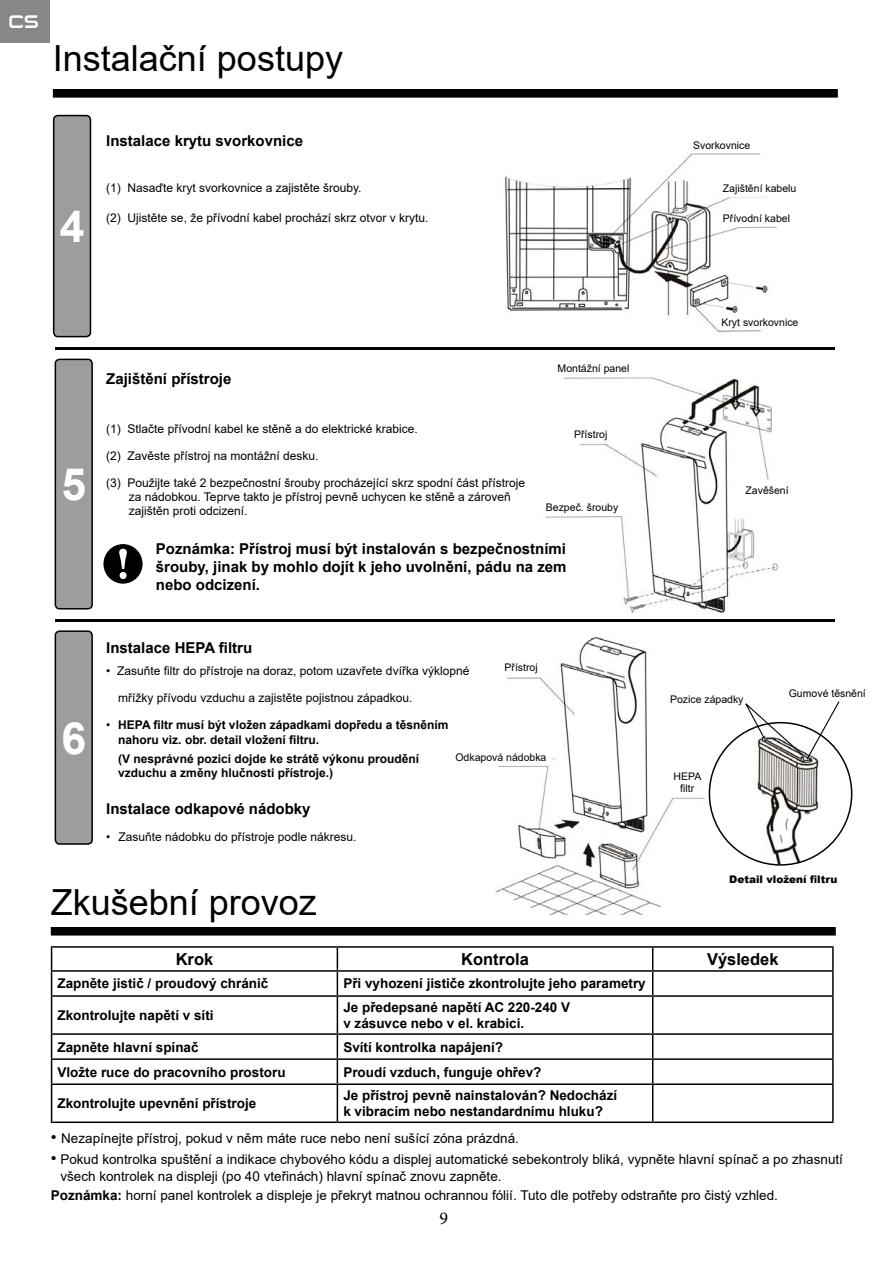
<style>
.page{position:relative;width:893px;height:1263px;background:#fff}
.page>*{position:absolute;margin:0;border:0;box-sizing:border-box;transform-origin:0 0}
.t1{font:700 44.55px "Arial";color:#fff}
.t2{font:36px "Arial";color:#000}
.t3{font:18px "Sui Generis Rg";color:#fff}
.t4{font:18px "Minion Pro";color:#000}
.t5{font:700 16.5px "Arial";color:#000}
.t6{font:700 15px/18px "Arial";color:#000;text-align:justify}
.t7{font:13.5px/16.2px "Arial";color:#000}
.t8{font:700 13.5px/16.2px "Arial";color:#000}
.t9{font:12px/14.4px "Arial";color:#000}
.t10{font:700 12px/14.4px "Arial";color:#000}
.t11{font:10.5px/12.6px "Arial";color:#000;text-align:center}
.t12{font:900 10.5px "Arial";color:#000}
.s1{font-weight:400}
.s2{font-size:16.5px}
.s3{font-weight:700}
</style>
<div class="page">
<div style="left:0;top:0;width:50px;height:43px;background:#878787"></div>
<div style="left:54px;top:90px;width:783px;height:7px;background:#000"></div>
<div style="left:53px;top:89px;width:785px;height:9px;border:2px solid #000"></div>
<img style="left:52px;top:130px;width:793px;height:784px">
<div style="left:106px;top:135px;width:491px;height:16px;background:#fff"></div>
<div style="left:106px;top:150px;width:394px;height:105px;background:#fff"></div>
<div style="left:106px;top:373px;width:422px;height:16px;background:#fff"></div>
<div style="left:106px;top:402px;width:422px;height:135px;background:#fff"></div>
<div style="left:156px;top:543px;width:433px;height:53px;background:#fff"></div>
<div style="left:106px;top:642px;width:422px;height:15px;background:#fff"></div>
<div style="left:106px;top:803px;width:218px;height:15px;background:#fff"></div>
<div style="left:106px;top:818px;width:261px;height:61px;background:#fff"></div>
<div style="left:51px;top:889px;width:276px;height:38px;background:#fff"></div>
<div style="left:52px;top:928px;width:783px;height:7px;background:#000"></div>
<div style="left:51px;top:927px;width:785px;height:8px;border:2px solid #000"></div>
<hr style="left:51px;top:946px;width:286px;height:2px;background:#000">
<hr style="left:337px;top:946px;width:316px;height:2px;background:#000">
<hr style="left:653px;top:946px;width:181px;height:2px;background:#000">
<hr style="left:832px;top:948px;width:2px;height:22px;background:#000">
<hr style="left:51px;top:970px;width:286px;height:2px;background:#000">
<svg style="left:51px;top:948px;width:1px;height:47px"></svg>
<hr style="left:337px;top:970px;width:316px;height:2px;background:#000">
<svg style="left:337px;top:948px;width:1px;height:47px"></svg>
<hr style="left:653px;top:970px;width:181px;height:2px;background:#000">
<svg style="left:652px;top:948px;width:1px;height:47px"></svg>
<hr style="left:832px;top:972px;width:2px;height:23px;background:#000">
<hr style="left:51px;top:995px;width:286px;height:2px;background:#000">
<hr style="left:51px;top:997px;width:1px;height:36px;background:#000">
<hr style="left:337px;top:995px;width:316px;height:2px;background:#000">
<hr style="left:337px;top:997px;width:1px;height:36px;background:#000">
<hr style="left:653px;top:995px;width:181px;height:2px;background:#000">
<hr style="left:652px;top:997px;width:1px;height:36px;background:#000">
<hr style="left:832px;top:997px;width:2px;height:36px;background:#000">
<hr style="left:51px;top:1033px;width:286px;height:2px;background:#000">
<hr style="left:337px;top:1033px;width:316px;height:2px;background:#000">
<hr style="left:653px;top:1033px;width:181px;height:2px;background:#000">
<hr style="left:832px;top:1035px;width:2px;height:23px;background:#000">
<hr style="left:51px;top:1058px;width:286px;height:2px;background:#000">
<svg style="left:51px;top:1035px;width:1px;height:48px"></svg>
<hr style="left:337px;top:1058px;width:316px;height:2px;background:#000">
<svg style="left:337px;top:1035px;width:1px;height:48px"></svg>
<hr style="left:653px;top:1058px;width:181px;height:2px;background:#000">
<svg style="left:652px;top:1035px;width:1px;height:48px"></svg>
<hr style="left:832px;top:1060px;width:2px;height:23px;background:#000">
<hr style="left:51px;top:1083px;width:286px;height:2px;background:#000">
<hr style="left:51px;top:1085px;width:1px;height:36px;background:#000">
<hr style="left:337px;top:1083px;width:316px;height:2px;background:#000">
<hr style="left:337px;top:1085px;width:1px;height:36px;background:#000">
<hr style="left:653px;top:1083px;width:181px;height:2px;background:#000">
<hr style="left:652px;top:1085px;width:1px;height:36px;background:#000">
<hr style="left:832px;top:1085px;width:2px;height:36px;background:#000">
<hr style="left:51px;top:1121px;width:286px;height:2px;background:#000">
<hr style="left:337px;top:1121px;width:316px;height:2px;background:#000">
<hr style="left:653px;top:1121px;width:181px;height:2px;background:#000">
<svg style="left:742px;top:699px;width:98px;height:62px"></svg>
<hr style="left:55px;top:347px;width:780px;height:3px;background:#000">
<hr style="left:55px;top:619px;width:780px;height:3px;background:#000">
<div style="left:54px;top:116px;width:36px;height:221px;background:#9d9d9c;border-radius:4px"></div>
<div style="left:53px;top:115px;width:38px;height:222px;border:2px solid #000;border-radius:4px"></div>
<div style="left:55px;top:359px;width:37px;height:250px;background:#9d9d9c;border-radius:4px"></div>
<div style="left:55px;top:359px;width:38px;height:250px;border:2px solid #000;border-radius:4px"></div>
<div style="left:55px;top:631px;width:37px;height:213px;background:#9d9d9c;border-radius:4px"></div>
<div style="left:55px;top:630px;width:38px;height:215px;border:2px solid #000;border-radius:4px"></div>
<svg style="left:103px;top:544px;width:40px;height:40px"></svg>
<h3 class="t3" style="left:9px;top:11px;width:32px">CS</h3>
<h2 class="t2" style="left:53px;top:33px;width:292px">Instalační postupy</h2>
<h1 class="t1" style="left:60px;top:195px;width:26px">4</h1>
<p class="t6" style="left:106px;top:132px;width:198px">Instalace krytu svorkovnice</p>
<p class="t9" style="left:106px;top:181px;width:257px">(1) Nasaďte kryt svorkovnice a zajistěte šrouby.</p>
<p class="t9" style="left:106px;top:211px;width:324px">(2) Ujistěte se, že přívodní kabel prochází skrz otvor v krytu.</p>
<p class="t11" style="left:693px;top:139px;width:59px">Svorkovnice</p>
<p class="t11" style="left:723px;top:182px;width:75px">Zajištění kabelu</p>
<p class="t11" style="left:723px;top:212px;width:69px">Přívodní kabel</p>
<h1 class="t1" style="left:61px;top:453px;width:26px">5</h1>
<h1 class="t1" style="left:61px;top:707px;width:26px">6</h1>
<p class="t11" style="left:558px;top:362px;width:73px">Montážní panel</p>
<p class="t6" style="left:106px;top:370px;width:127px">Zajištění přístroje</p>
<p class="t9" style="left:106px;top:421px;width:313px">(1) Stlačte přívodní kabel ke stěně a do elektrické krabice.</p>
<p class="t9" style="left:106px;top:448px;width:214px">(2) Zavěste přístroj na montážní desku.</p>
<p class="t9" style="left:129px;top:475px;width:398px;text-indent:-22px">(3) Použijte také 2 bezpečnostní šrouby procházející skrz spodní část přístroje za nádobkou. Teprve takto je přístroj pevně uchycen ke stěně a zároveň zajištěn proti odcizení.</p>
<p class="t6" style="left:156px;top:540px;width:412px">Poznámka: Přístroj musí být instalován s bezpečnostními šrouby, jinak by mohlo dojít k jeho uvolnění, pádu na zem nebo odcizení.</p>
<p class="t11" style="left:574px;top:428px;width:35px">Přístroj</p>
<p class="t11" style="left:546px;top:501px;width:74px">Bezpeč. šrouby</p>
<p class="t6" style="left:106px;top:639px;width:147px">Instalace HEPA filtru</p>
<p class="t9" style="left:106px;top:664px;width:365px">• Zasuňte filtr do přístroje na doraz, potom uzavřete dvířka výklopné</p>
<p class="t9" style="left:118px;top:691px;width:296px">mřížky přívodu vzduchu a zajistěte pojistnou západkou.</p>
<p class="t10" style="left:118px;top:718px;width:332px;text-indent:-12px"><span class="s1">•</span> HEPA filtr musí být vložen západkami dopředu a těsněním nahoru viz. obr. detail vložení filtru.</p>
<p class="t10" style="left:118px;top:751px;width:302px">(V nesprávné pozici dojde ke strátě výkonu proudění vzduchu a změny hlučnosti přístroje.)</p>
<p class="t6" style="left:106px;top:800px;width:206px">Instalace odkapové nádobky</p>
<p class="t9" style="left:106px;top:830px;width:252px">• Zasuňte nádobku do přístroje podle nákresu.</p>
<p class="t11" style="left:505px;top:661px;width:35px">Přístroj</p>
<p class="t11" style="left:455px;top:751px;width:93px">Odkapová nádobka</p>
<h2 class="t2" style="left:51px;top:877px;width:268px">Zkušební provoz</h2>
<p class="t11" style="left:721px;top:316px;width:79px">Kryt svorkovnice</p>
<p class="t11" style="left:745px;top:484px;width:45px">Zavěšení</p>
<p class="t11" style="left:670px;top:693px;width:75px">Pozice západky</p>
<p class="t11" style="left:674px;top:770px;width:29px">HEPA filtr</p>
<p class="t11" style="left:789px;top:687px;width:79px">Gumové těsnění</p>
<p class="t12" style="left:729px;top:871px;width:110px">Detail vložení filtru</p>
<h3 class="t5" style="left:176px;top:947px;width:39px">Krok</h3>
<h3 class="t5" style="left:461px;top:947px;width:69px">Kontrola</h3>
<h3 class="t5" style="left:707px;top:947px;width:73px">Výsledek</h3>
<p class="t8" style="left:58px;top:976px;width:212px">Zapněte jistič / proudový chránič</p>
<p class="t8" style="left:343px;top:976px;width:304px">Při vyhození jističe zkontrolujte jeho parametry</p>
<p class="t8" style="left:58px;top:1007px;width:158px">Zkontrolujte napětí v síti</p>
<p class="t8" style="left:343px;top:999px;width:228px">Je předepsané napětí AC 220-240 V v zásuvce nebo v el. krabici.</p>
<p class="t8" style="left:58px;top:1039px;width:143px">Zapněte hlavní spínač</p>
<p class="t8" style="left:343px;top:1039px;width:161px">Svítí kontrolka napájení?</p>
<p class="t8" style="left:58px;top:1064px;width:230px">Vložte ruce do pracovního prostoru</p>
<p class="t8" style="left:343px;top:1064px;width:200px">Proudí vzduch, funguje ohřev?</p>
<p class="t8" style="left:58px;top:1095px;width:200px">Zkontrolujte upevnění přístroje</p>
<p class="t8" style="left:343px;top:1087px;width:275px">Je přístroj pevně nainstalován? Nedochází k vibracím nebo nestandardnímu hluku?</p>
<p class="t7" style="left:51px;top:1130px;width:470px"><span class="s2">•</span> Nezapínejte přístroj, pokud v něm máte ruce nebo není sušící zóna prázdná.</p>
<p class="t7" style="left:60px;top:1151px;width:784px;text-indent:-10px"><span class="s2">•</span> Pokud kontrolka spuštění a indikace chybového kódu a displej automatické sebekontroly bliká, vypněte hlavní spínač a po zhasnutí všech kontrolek na displeji (po 40 vteřinách) hlavní spínač znovu zapněte.</p>
<p class="t7" style="left:51px;top:1187px;width:729px"><span class="s3">Poznámka:</span> horní panel kontrolek a displeje je překryt matnou ochrannou fólií. Tuto dle potřeby odstraňte pro čistý vzhled.</p>
<h3 class="t4" style="left:440px;top:1208px;width:10px">9</h3>
</div>
